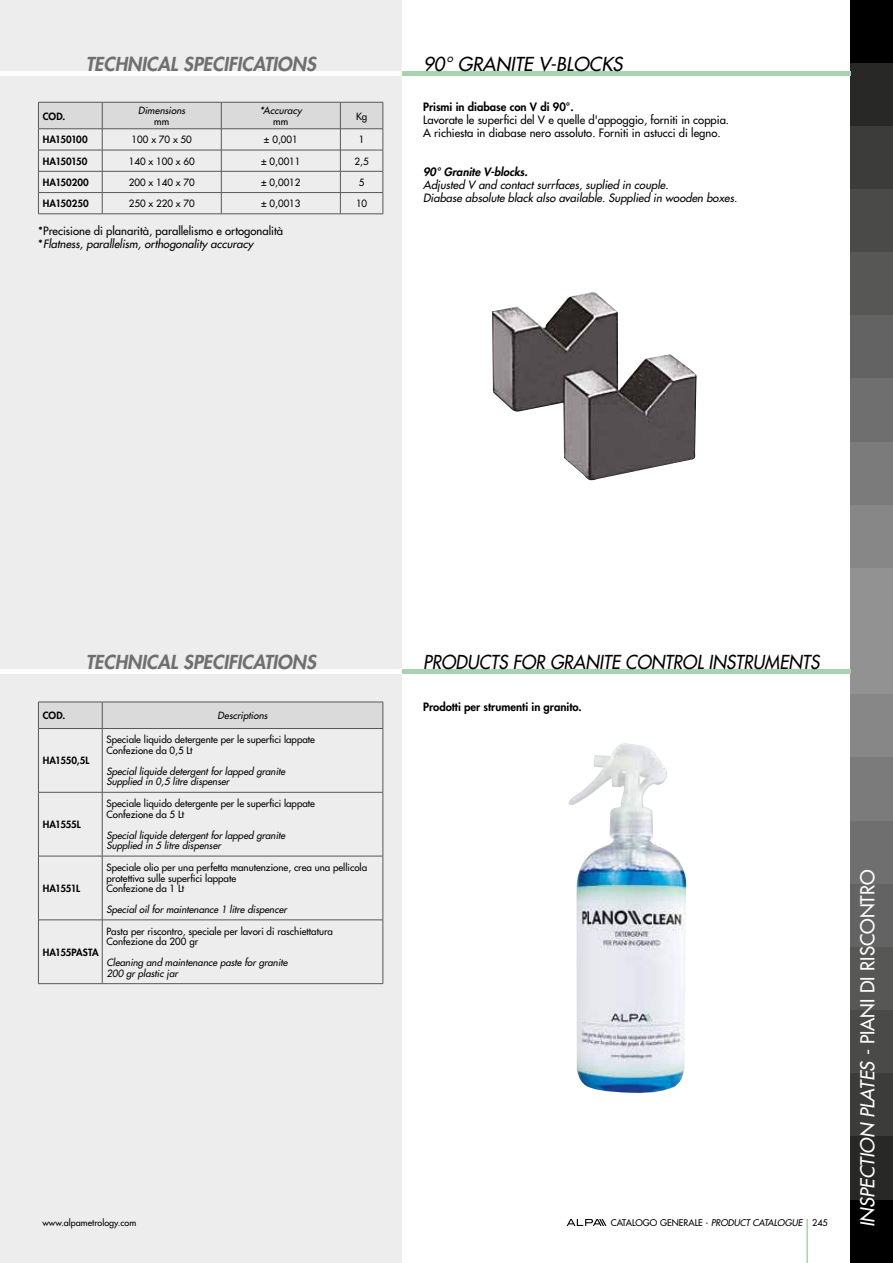
<style>
.page{position:relative;width:893px;height:1263px;background:#fff}
.page>*{position:absolute;margin:0;border:0;box-sizing:border-box;transform-origin:0 0}
.t1{font:italic 800 18.75px "Futura Std";color:#706f6f}
.t2{font:italic 500 18.75px "Futura Std";color:#000;scale:.93 1}
.t3{font:italic 500 18.75px "Futura Std";color:#fff}
.t4{font:italic 500 18.75px "Futura Std";color:#000}
.t5{font:500 11.25px/12.9px "Futura Std";color:#000}
.t6{font:italic 500 11.25px/12.9px "Futura Std";color:#000}
.t7{font:800 11.25px "Futura Std";color:#000}
.t8{font:italic 800 11.25px "Futura Std";color:#000}
.t9{font:500 9.75px/10.5px "Futura Std";color:#000}
.t10{font:italic 500 9.75px/10.5px "Futura Std";color:#000}
.t11{font:800 9.75px "Futura Std";color:#000}
.t12{font:800 9.75px "Futura Std";letter-spacing:-.04em;color:#000}
.t13{font:800 9.75px "Futura Std";letter-spacing:-.06em;color:#000}
.t14{font:800 9.75px "Futura Std";letter-spacing:-.055em;color:#000}
.t15{font:500 9px "Futura Std";color:#000}
.s1{font-style:italic}
.s2{font-style:normal}
</style>
<div class="page">
<div style="left:0;top:0;width:402px;height:1263px;background:#ededed"></div>
<div style="left:850px;top:0;width:43px;height:63px;background:#000"></div>
<div style="left:850px;top:63px;width:43px;height:63px;background:#282827"></div>
<div style="left:850px;top:126px;width:43px;height:63px;background:#3c3c3b"></div>
<div style="left:850px;top:189px;width:43px;height:64px;background:#4a4a49"></div>
<div style="left:850px;top:253px;width:43px;height:63px;background:#575756"></div>
<div style="left:850px;top:316px;width:43px;height:63px;background:#646363"></div>
<div style="left:850px;top:379px;width:43px;height:63px;background:#706f6f"></div>
<div style="left:850px;top:442px;width:43px;height:63px;background:#7c7b7b"></div>
<div style="left:850px;top:505px;width:43px;height:63px;background:#878787"></div>
<div style="left:850px;top:568px;width:43px;height:63px;background:#929292"></div>
<div style="left:850px;top:631px;width:43px;height:64px;background:#929292"></div>
<div style="left:850px;top:695px;width:43px;height:63px;background:#878787"></div>
<div style="left:850px;top:758px;width:43px;height:63px;background:#7c7b7b"></div>
<div style="left:850px;top:821px;width:43px;height:63px;background:#706f6f"></div>
<div style="left:850px;top:884px;width:43px;height:63px;background:#646363"></div>
<div style="left:850px;top:947px;width:43px;height:63px;background:#575756"></div>
<div style="left:850px;top:1010px;width:43px;height:63px;background:#4a4a49"></div>
<div style="left:850px;top:1073px;width:43px;height:64px;background:#3c3c3b"></div>
<div style="left:850px;top:1137px;width:43px;height:63px;background:#282827"></div>
<div style="left:850px;top:1200px;width:43px;height:63px;background:#000"></div>
<hr style="left:402px;top:71px;width:448px;height:4px;background:#a8d3af">
<hr style="left:0;top:71px;width:402px;height:4px;background:#fff">
<svg style="left:567px;top:1219px;width:39px;height:7px"></svg>
<hr style="left:806px;top:1219px;width:2px;height:44px;background:#a8d3af">
<svg style="left:38px;top:102px;width:346px;height:112px"></svg>
<hr style="left:38px;top:129px;width:64px;height:1px;background:#575756">
<hr style="left:102px;top:129px;width:119px;height:1px;background:#575756">
<hr style="left:221px;top:129px;width:119px;height:1px;background:#575756">
<hr style="left:340px;top:129px;width:43px;height:1px;background:#575756">
<hr style="left:38px;top:150px;width:64px;height:1px;background:#575756">
<hr style="left:102px;top:150px;width:119px;height:1px;background:#575756">
<hr style="left:221px;top:150px;width:119px;height:1px;background:#575756">
<hr style="left:340px;top:150px;width:43px;height:1px;background:#575756">
<hr style="left:38px;top:171px;width:64px;height:1px;background:#575756">
<hr style="left:102px;top:171px;width:119px;height:1px;background:#575756">
<hr style="left:221px;top:171px;width:119px;height:1px;background:#575756">
<hr style="left:340px;top:171px;width:43px;height:1px;background:#575756">
<hr style="left:38px;top:192px;width:64px;height:1px;background:#575756">
<hr style="left:102px;top:192px;width:119px;height:1px;background:#575756">
<hr style="left:221px;top:192px;width:119px;height:1px;background:#575756">
<hr style="left:340px;top:192px;width:43px;height:1px;background:#575756">
<hr style="left:38px;top:214px;width:64px;height:1px;background:#575756">
<hr style="left:102px;top:214px;width:119px;height:1px;background:#575756">
<hr style="left:221px;top:214px;width:119px;height:1px;background:#575756">
<hr style="left:340px;top:214px;width:43px;height:1px;background:#575756">
<hr style="left:102px;top:729px;width:1px;height:63px;background:#575756">
<hr style="left:102px;top:792px;width:1px;height:64px;background:#575756">
<hr style="left:102px;top:856px;width:1px;height:64px;background:#575756">
<hr style="left:102px;top:920px;width:1px;height:63px;background:#575756">
<hr style="left:383px;top:729px;width:1px;height:63px;background:#575756">
<hr style="left:383px;top:792px;width:1px;height:64px;background:#575756">
<hr style="left:383px;top:856px;width:1px;height:64px;background:#575756">
<hr style="left:383px;top:920px;width:1px;height:63px;background:#575756">
<div style="left:38px;top:702px;width:346px;height:26px;background:#dadada"></div>
<hr style="left:102px;top:702px;width:281px;height:1px;background:#575756">
<hr style="left:38px;top:729px;width:1px;height:63px;background:#575756">
<hr style="left:38px;top:792px;width:1px;height:64px;background:#575756">
<hr style="left:38px;top:856px;width:1px;height:64px;background:#575756">
<hr style="left:38px;top:920px;width:1px;height:63px;background:#575756">
<hr style="left:38px;top:728px;width:64px;height:1px;background:#575756">
<hr style="left:102px;top:728px;width:281px;height:1px;background:#575756">
<hr style="left:38px;top:792px;width:64px;height:1px;background:#575756">
<hr style="left:102px;top:792px;width:281px;height:1px;background:#575756">
<hr style="left:38px;top:856px;width:64px;height:1px;background:#575756">
<hr style="left:102px;top:856px;width:281px;height:1px;background:#575756">
<hr style="left:38px;top:920px;width:64px;height:1px;background:#575756">
<hr style="left:102px;top:920px;width:281px;height:1px;background:#575756">
<hr style="left:38px;top:983px;width:64px;height:1px;background:#575756">
<hr style="left:102px;top:983px;width:281px;height:1px;background:#575756">
<div style="left:0;top:669px;width:402px;height:5px;background:#fff"></div>
<div style="left:402px;top:669px;width:448px;height:5px;background:#a8d3af"></div>
<img style="left:492px;top:292px;width:205px;height:189px">
<img style="left:568px;top:743px;width:119px;height:350px">
<h1 class="t1" style="left:86px;top:52px;width:232px">TECHNICAL SPECIFICATIONS</h1>
<h1 class="t4" style="left:423px;top:52px;width:71px">90° Granite</h1>
<h1 class="t4" style="left:538px;top:52px;width:83px">V-blocks</h1>
<p class="t11" style="left:43px;top:110px;width:24px">COD.</p>
<p class="t10" style="left:138px;top:106px;width:48px">Dimensions</p>
<p class="t9" style="left:154px;top:116px;width:17px">mm</p>
<p class="t10" style="left:260px;top:106px;width:43px">*Accuracy</p>
<p class="t9" style="left:273px;top:116px;width:17px">mm</p>
<p class="t9" style="left:356px;top:111px;width:13px">Kg</p>
<p class="t12" style="left:43px;top:134px;width:47px">HA150100</p>
<p class="t9" style="left:132px;top:135px;width:62px">100 x 70 x 50</p>
<p class="t9" style="left:264px;top:135px;width:35px">± 0,001</p>
<p class="t9" style="left:359px;top:135px;width:7px">1</p>
<p class="t13" style="left:43px;top:155px;width:46px">HA150150</p>
<p class="t9" style="left:129px;top:156px;width:67px">140 x 100 x 60</p>
<p class="t9" style="left:261px;top:156px;width:41px">± 0,0011</p>
<p class="t9" style="left:355px;top:156px;width:16px">2,5</p>
<p class="t11" style="left:43px;top:176px;width:48px">HA150200</p>
<p class="t9" style="left:129px;top:177px;width:67px">200 x 140 x 70</p>
<p class="t9" style="left:261px;top:177px;width:41px">± 0,0012</p>
<p class="t9" style="left:359px;top:177px;width:7px">5</p>
<p class="t11" style="left:43px;top:197px;width:47px">HA150250</p>
<p class="t9" style="left:129px;top:198px;width:67px">250 x 220 x 70</p>
<p class="t9" style="left:261px;top:198px;width:41px">± 0,0013</p>
<p class="t9" style="left:356px;top:198px;width:13px">10</p>
<p class="t5" style="left:38px;top:225px;width:246px">*Precisione di planarità, parallelismo e ortogonalità *<span class="s1">Flatness, parallelism, orthogonality accuracy</span></p>
<p class="t7" style="left:423px;top:100px;width:152px">Prismi in diabase con V di 90°.</p>
<p class="t5" style="left:423px;top:114px;width:308px">Lavorate le superfici del V e quelle d'appoggio, forniti in coppia.<br>A richiesta in diabase nero assoluto. Forniti in astucci di legno.</p>
<p class="t8" style="left:423px;top:165px;width:106px">90° Granite V-blocks.</p>
<p class="t6" style="left:423px;top:179px;width:316px">Adjusted V and contact surrfaces, suplied in couple.<br>Diabase absolute black also available. Supplied in wooden boxes.</p>
<h1 class="t1" style="left:86px;top:651px;width:232px">TECHNICAL SPECIFICATIONS</h1>
<h1 class="t2" style="left:423px;top:650px;width:72px">Products</h1>
<h1 class="t2" style="left:513px;top:650px;width:77px">for granite</h1>
<h1 class="t2" style="left:625px;top:650px;width:15px">cont</h1>
<h1 class="t2" style="left:673px;top:650px;width:49px">rol inst</h1>
<h1 class="t2" style="left:743px;top:650px;width:36px">ruments</h1>
<p class="t7" style="left:423px;top:700px;width:160px">Prodotti per strumenti in granito.</p>
<p class="t11" style="left:43px;top:709px;width:24px">COD.</p>
<p class="t10" style="left:218px;top:711px;width:51px">Descriptions</p>
<p class="t11" style="left:43px;top:755px;width:48px">HA1550,5L</p>
<p class="t9" style="left:106px;top:735px;width:210px">Speciale liquido detergente per le superfici lappate<br>Confezione da 0,5 Lt</p>
<p class="t10" style="left:106px;top:766px;width:180px">Special liquide detergent for lapped granite<br>Supplied in 0,5 litre dispenser</p>
<p class="t11" style="left:43px;top:818px;width:40px">HA1555L</p>
<p class="t14" style="left:43px;top:882px;width:39px">HA1551L</p>
<p class="t9" style="left:106px;top:798px;width:210px">Speciale liquido detergente per le superfici lappate<br>Confezione da 5 Lt</p>
<p class="t10" style="left:106px;top:830px;width:180px">Special liquide detergent for lapped granite<br>Supplied in 5 litre dispenser</p>
<p class="t9" style="left:106px;top:862px;width:262px">Speciale olio per una perfetta manutenzione, crea una pellicola protettiva sulle superfici lappate<br>Confezione da 1 Lt</p>
<p class="t10" style="left:106px;top:904px;width:183px">Special oil for maintenance 1 litre dispencer</p>
<p class="t9" style="left:106px;top:926px;width:228px">Pasta per riscontro, speciale per lavori di raschiettatura<br>Confezione da 200 gr</p>
<p class="t10" style="left:106px;top:958px;width:183px">Cleaning and maintenance paste for granite<br>200 gr plastic jar</p>
<p class="t11" style="left:43px;top:946px;width:58px">HA155PASTA</p>
<p class="t15" style="left:43px;top:1217px;width:95px">www.alpametrology.com</p>
<p class="t15" style="left:611px;top:1217px;width:219px">CATALOGO GENERALE - <span class="s1">PRODUCT CATALOGUE</span> 245</p>
<h1 class="t3" style="left:856px;top:1227px;width:359px;rotate:-90deg">INSPECTION PLATES - <span class="s2">PIANI DI RISCONTRO</span></h1>
</div>
